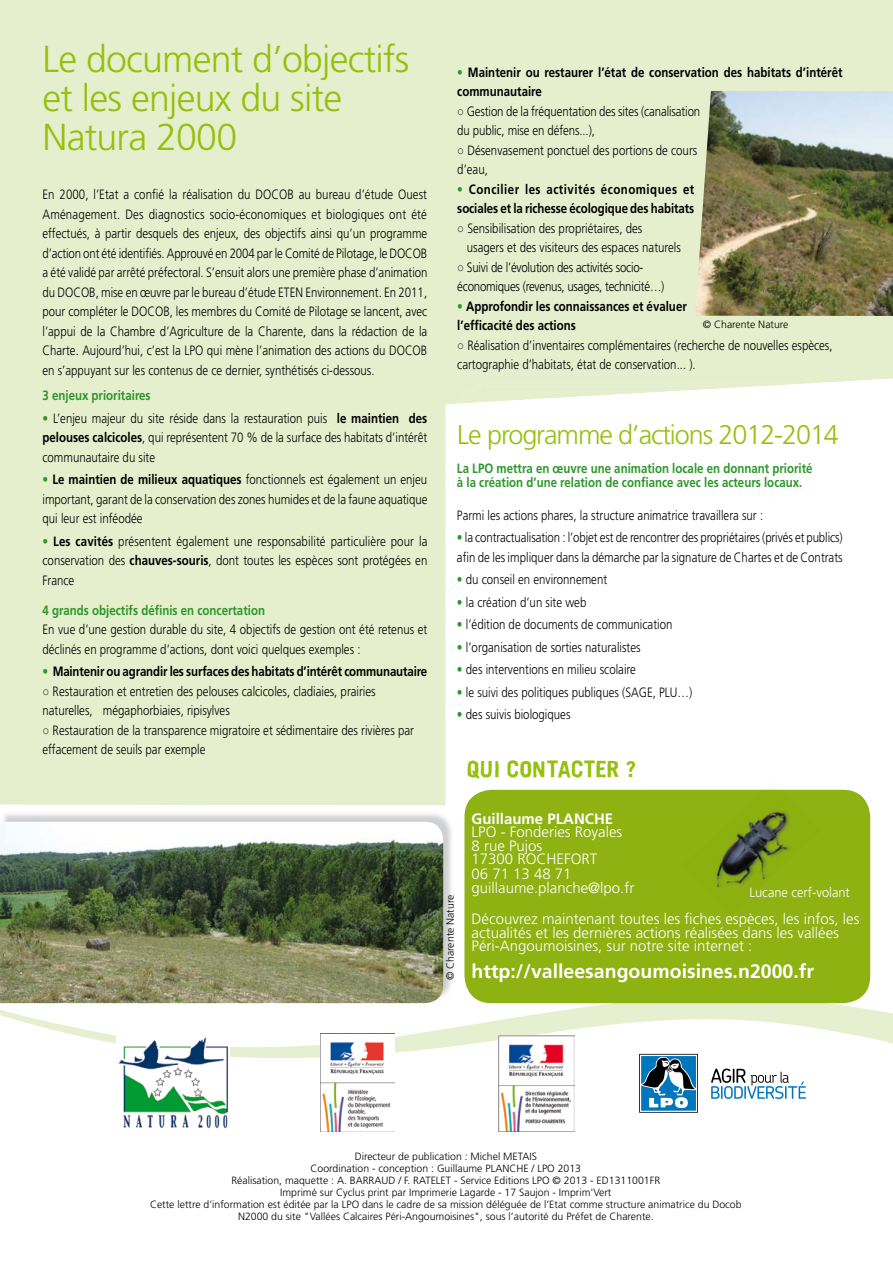
<style>
.page{position:relative;width:893px;height:1263px;background:#fff}
.page>*{position:absolute;margin:0;border:0;box-sizing:border-box;transform-origin:0 0}
.t1{font:300 37.5px/39px "Frutiger";letter-spacing:-.02em;color:#97bf0d}
.t2{font:300 27px "Frutiger";letter-spacing:-.04em;color:#97bf0d}
.t3{font:22.5px "Recreant Dirty";letter-spacing:.015em;color:#97bf0d}
.t4{font:700 19.5px "Frutiger";color:#fff}
.t5{font:300 15px/13.5px "Frutiger";color:#fff}
.t6{font:700 15px "Frutiger";color:#fff}
.t7{font:300 13.5px/19.5px "Frutiger";color:#000;scale:.85 1}
.t8{font:700 13.5px/19.5px "Frutiger";color:#000;scale:.85 1}
.t9{font:700 13.5px/13.5px "Frutiger";color:#2d972b;scale:.85 1}
.t10{font:300 13.5px/19.5px "Frutiger";letter-spacing:-.02em;color:#000;scale:.85 1}
.t11{font:300 13.5px "Frutiger";color:#fff;scale:.95 1}
.t12{font:300 10.5px/12px "Frutiger";color:#000;text-align:center}
.s1{font-stretch:condensed;color:#2d972b}
.s2{font-weight:700}
.s3{font-weight:300;font-stretch:condensed;color:#2d972b}
.s4{font-family:"Garamond";font-weight:400}
.s5{color:#2d972b}
</style>
<div class="page">
<div style="left:0;top:0;width:893px;height:379px;background:#e5eecd"></div>
<svg style="left:0;top:379px;width:879px;height:428px;fill:#e5eecd"></svg>
<svg style="left:458px;top:384px;width:371px;height:21px"></svg>
<img style="left:0;top:995px;width:893px;height:67px">
<img style="left:499px;top:1035px;width:75px;height:96px">
<img style="left:321px;top:1034px;width:74px;height:97px">
<img style="left:117px;top:1033px;width:113px;height:96px">
<div style="left:464px;top:790px;width:406px;height:213px;background:#8eb211;border-radius:27px"></div>
<img style="left:763px;top:781px;width:18px;height:9px">
<img style="left:716px;top:811px;width:74px;height:77px">
<img style="left:3px;top:814px;width:451px;height:188px">
<img style="left:0;top:822px;width:443px;height:181px">
<img style="left:695px;top:91px;width:198px;height:225px">
<svg style="left:626px;top:1040px;width:194px;height:73px"></svg>
<h1 class="t1" style="left:43px;top:39px;width:368px">Le document d’objectifs et les enjeux du site<br>Natura 2000</h1>
<p class="t7" style="left:43px;top:185px;width:455px;text-align:justify">En 2000, l’Etat a confié la réalisation du DOCOB au bureau d’étude Ouest Aménagement. Des diagnostics socio-économiques et biologiques ont été effectués, à partir desquels des enjeux, des objectifs ainsi qu’un programme d’action ont été identifiés. Approuvé en 2004 par le Comité de Pilotage, le DOCOB a été validé par arrêté préfectoral. S’ensuit alors une première phase d’animation du DOCOB, mise en œuvre par le bureau d’étude ETEN Environnement. En 2011, pour compléter le DOCOB, les membres du Comité de Pilotage se lancent, avec l’appui de la Chambre d’Agriculture de la Charente, dans la rédaction de la Charte. Aujourd’hui, c’est la LPO qui mène l’animation des actions du DOCOB en s’appuyant sur les contenus de ce dernier, synthétisés ci-dessous.</p>
<p class="t9" style="left:43px;top:389px;width:129px">3 enjeux prioritaires</p>
<p class="t7" style="left:43px;top:408px;width:454px;text-align:justify"><span class="s1">•</span> L’enjeu majeur du site réside dans la restauration puis <span class="s2">le maintien des pelouses calcicoles</span>, qui représentent 70 % de la surface des habitats d’intérêt communautaire du site</p>
<p class="t7" style="left:43px;top:470px;width:454px;text-align:justify"><span class="s1">•</span> <span class="s2">Le maintien de milieux aquatiques</span> fonctionnels est également un enjeu important, garant de la conservation des zones humides et de la faune aquatique qui leur est inféodée</p>
<p class="t7" style="left:43px;top:531px;width:454px;text-align:justify"><span class="s1">•</span> <span class="s2">Les cavités</span> présentent également une responsabilité particulière pour la conservation des <span class="s2">chauves-souris</span>, dont toutes les espèces sont protégées en France</p>
<p class="t9" style="left:43px;top:603px;width:263px">4 grands objectifs définis en concertation</p>
<p class="t7" style="left:43px;top:620px;width:454px">En vue d’une gestion durable du site, 4 objectifs de gestion ont été retenus et déclinés en programme d’actions, dont voici quelques exemples :</p>
<p class="t8" style="left:43px;top:662px;width:454px"><span class="s3">•</span> Maintenir ou agrandir les surfaces des habitats d’intérêt communautaire</p>
<p class="t7" style="left:43px;top:681px;width:393px"><span class="s4">○</span> Restauration et entretien des pelouses calcicoles, cladiaies, prairies naturelles, mégaphorbiaies, ripisylves</p>
<p class="t7" style="left:43px;top:720px;width:438px"><span class="s4">○</span> Restauration de la transparence migratoire et sédimentaire des rivières par effacement de seuils par exemple</p>
<p class="t8" style="left:457px;top:62px;width:455px"><span class="s5">•</span> Maintenir ou restaurer l’état de conservation des habitats d’intérêt communautaire</p>
<p class="t7" style="left:457px;top:101px;width:287px"><span class="s4">○</span> Gestion de la fréquentation des sites (canalisation du public, mise en défens...),</p>
<p class="t7" style="left:457px;top:140px;width:284px"><span class="s4">○</span> Désenvasement ponctuel des portions de cours d’eau,</p>
<p class="t8" style="left:457px;top:179px;width:280px"><span class="s5">•</span> Concilier les activités économiques et sociales et la richesse écologique des habitats</p>
<p class="t7" style="left:467px;top:218px;width:253px;text-indent:-10px"><span class="s4">○</span> Sensibilisation des propriétaires, des usagers et des visiteurs des espaces naturels</p>
<p class="t10" style="left:457px;top:257px;width:245px"><span class="s4">○</span> Suivi de l’évolution des activités socio&shy;économiques (revenus, usages, technicité…)</p>
<p class="t8" style="left:457px;top:296px;width:272px"><span class="s5">•</span> Approfondir les connaissances et évaluer l’efficacité des actions</p>
<p class="t7" style="left:457px;top:335px;width:443px"><span class="s4">○</span> Réalisation d’inventaires complémentaires (recherche de nouvelles espèces, cartographie d’habitats, état de conservation... ).</p>
<p class="t12" style="left:703px;top:318px;width:87px">© Charente Nature</p>
<h2 class="t2" style="left:457px;top:420px;width:383px">Le programme d’actions 2012-2014</h2>
<p class="t9" style="left:457px;top:461px;width:420px">La LPO mettra en œuvre une animation locale en donnant priorité à la création d’une relation de confiance avec les acteurs locaux.</p>
<p class="t7" style="left:457px;top:505px;width:362px">Parmi les actions phares, la structure animatrice travaillera sur :</p>
<p class="t7" style="left:457px;top:528px;width:455px"><span class="s1">•</span> la contractualisation : l’objet est de rencontrer des propriétaires (privés et publics) afin de les impliquer dans la démarche par la signature de Chartes et de Contrats</p>
<p class="t7" style="left:457px;top:570px;width:178px"><span class="s1">•</span> du conseil en environnement</p>
<p class="t7" style="left:457px;top:592px;width:154px"><span class="s1">•</span> la création d’un site web</p>
<p class="t7" style="left:457px;top:615px;width:255px"><span class="s1">•</span> l’édition de documents de communication</p>
<p class="t7" style="left:457px;top:637px;width:218px"><span class="s1">•</span> l’organisation de sorties naturalistes</p>
<p class="t7" style="left:457px;top:660px;width:212px"><span class="s1">•</span> des interventions en milieu scolaire</p>
<p class="t7" style="left:457px;top:682px;width:278px"><span class="s1">•</span> le suivi des politiques publiques (SAGE, PLU…)</p>
<p class="t7" style="left:457px;top:705px;width:135px"><span class="s1">•</span> des suivis biologiques</p>
<p class="t12" style="left:444px;top:980px;width:87px;rotate:-90deg">© Charente Nature</p>
<h3 class="t3" style="left:467px;top:755px;width:170px">QUI CONTACTER ?</h3>
<p class="t6" style="left:471px;top:810px;width:143px">Guillaume PLANCHE</p>
<p class="t5" style="left:471px;top:825px;width:152px">LPO - Fonderies Royales<br>8 rue Pujos<br>17300 ROCHEFORT</p>
<p class="t5" style="left:471px;top:867px;width:164px">06 71 13 48 71 guillaume.planche@lpo.fr</p>
<p class="t5" style="left:471px;top:878px;width:82px">de conseils ?</p>
<p class="t11" style="left:749px;top:885px;width:107px">Lucane cerf-volant</p>
<p class="t5" style="left:471px;top:912px;width:390px">Découvrez maintenant toutes les fiches espèces, les infos, les actualités et les dernières actions réalisées dans les vallées<br>Péri-Angoumoisines, sur notre site internet :</p>
<h3 class="t4" style="left:471px;top:960px;width:344px">http://valleesangoumoisines.n2000.fr</h3>
<p class="t12" style="left:150px;top:1150px;width:593px">Directeur de publication : Michel METAIS<br>Coordination - conception : Guillaume PLANCHE / LPO 2013<br>Réalisation, maquette : A. BARRAUD / F. RATELET - Service Editions LPO © 2013 - ED1311001FR<br>Imprimé sur Cyclus print par Imprimerie Lagarde - 17 Saujon - Imprim'Vert<br>Cette lettre d’information est éditée par la LPO dans le cadre de sa mission déléguée de l’Etat comme structure animatrice du Docob N2000 du site "Vallées Calcaires Péri-Angoumoisines", sous l’autorité du Préfet de Charente.</p>
</div>
